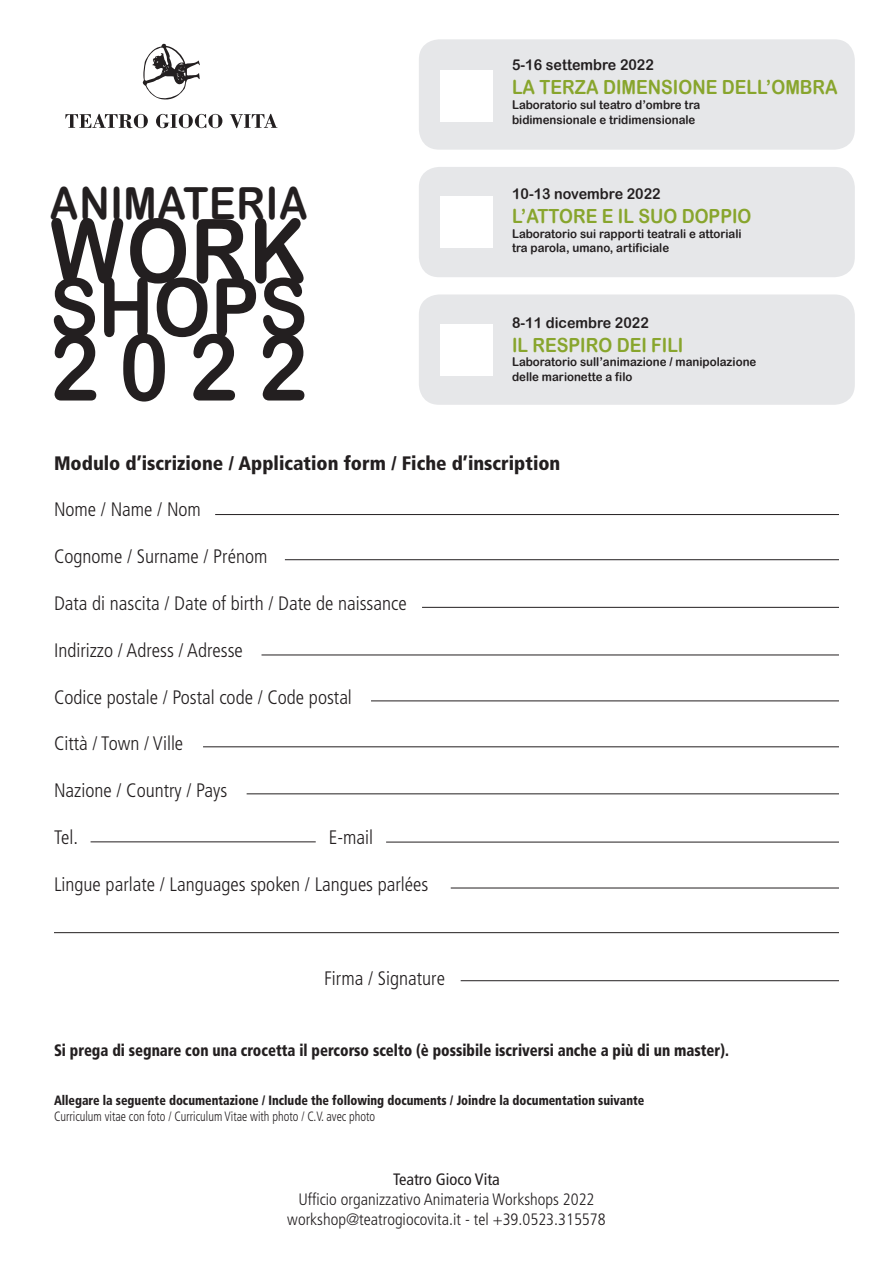
<style>
.page{position:relative;width:893px;height:1263px;background:#fff}
.page>*{position:absolute;margin:0;border:0;box-sizing:border-box;transform-origin:0 0}
.t1{font:92.55px "Arial Rounded MT Bold";color:#231f20;scale:.9 1}
.t2{font:88.5px "Arial Rounded MT Bold";color:#231f20;scale:.9 1}
.t3{font:80.4px "Arial Rounded MT Bold";color:#231f20;scale:.9 1}
.t4{font:44.25px "Arial Rounded MT Bold";letter-spacing:.02em;color:#231f20;scale:.9 1}
.t5{font:300 condensed 19.5px "Frutiger LT Std";color:#231f20}
.t6{font:19.5px "Arial Rounded MT Bold";color:#88a52d;scale:.9 1}
.t7{font:900 condensed 19.5px "Frutiger LT Std";color:#231f20}
.t8{font:300 condensed 16.5px "Frutiger LT Std";color:#231f20}
.t9{font:900 condensed 16.5px "Frutiger LT Std";color:#231f20;scale:.9 1}
.t10{font:condensed 16.5px "Frutiger LT Std";color:#231f20}
.t11{font:15px "Arial Rounded MT Bold";color:#231f20;scale:.95 1}
.t12{font:900 condensed 13.5px "Frutiger LT Std";color:#231f20;scale:.9 1}
.t13{font:300 condensed 13.5px "Frutiger LT Std";color:#231f20;scale:.9 1}
.t14{font:12.15px "Arial Rounded MT Bold";color:#231f20;scale:.95 1}
</style>
<div class="page">
<hr style="left:215px;top:514px;width:624px;height:1px;background:#231f20">
<hr style="left:285px;top:559px;width:554px;height:1px;background:#231f20">
<hr style="left:422px;top:607px;width:417px;height:1px;background:#231f20">
<hr style="left:261px;top:655px;width:578px;height:1px;background:#231f20">
<hr style="left:371px;top:701px;width:468px;height:1px;background:#231f20">
<hr style="left:203px;top:746px;width:636px;height:1px;background:#231f20">
<hr style="left:247px;top:793px;width:592px;height:1px;background:#231f20">
<hr style="left:386px;top:842px;width:453px;height:1px;background:#231f20">
<hr style="left:91px;top:841px;width:225px;height:1px;background:#231f20">
<hr style="left:451px;top:888px;width:388px;height:1px;background:#231f20">
<hr style="left:461px;top:980px;width:378px;height:1px;background:#231f20">
<hr style="left:54px;top:932px;width:785px;height:1px;background:#231f20">
<svg style="left:142px;top:44px;width:58px;height:56px"></svg>
<svg style="left:65px;top:114px;width:83px;height:14px"></svg>
<svg style="left:156px;top:114px;width:66px;height:14px"></svg>
<svg style="left:230px;top:114px;width:47px;height:14px"></svg>
<div style="left:419px;top:39px;width:436px;height:111px;background:#e6e7e9;border-radius:20px"></div>
<div style="left:441px;top:70px;width:52px;height:52px;background:#fff"></div>
<div style="left:419px;top:167px;width:436px;height:110px;background:#e6e7e9;border-radius:20px"></div>
<div style="left:441px;top:196px;width:52px;height:51px;background:#fff"></div>
<div style="left:419px;top:294px;width:436px;height:111px;background:#e6e7e9;border-radius:20px"></div>
<div style="left:441px;top:324px;width:52px;height:51px;background:#fff"></div>
<p class="t4" style="left:50px;top:178px;width:288px">ANIMATERIA</p>
<p class="t2" style="left:50px;top:199px;width:288px">WORK</p>
<p class="t3" style="left:50px;top:260px;width:288px">SHOPS</p>
<p class="t1" style="left:50px;top:313px;width:288px">2022</p>
<p class="t11" style="left:512px;top:56px;width:151px">5-16 settembre 2022</p>
<p class="t6" style="left:512px;top:76px;width:363px">LA TERZA DIMENSIONE DELL’OMBRA</p>
<p class="t14" style="left:512px;top:97px;width:200px">Laboratorio sul teatro d’ombre tra</p>
<p class="t14" style="left:512px;top:112px;width:194px">bidimensionale e tridimensionale</p>
<p class="t11" style="left:512px;top:185px;width:158px">10-13 novembre 2022</p>
<p class="t6" style="left:512px;top:205px;width:267px">L’ATTORE E IL SUO DOPPIO</p>
<p class="t14" style="left:512px;top:226px;width:243px">Laboratorio sui rapporti teatrali e attoriali</p>
<p class="t14" style="left:512px;top:241px;width:167px">tra parola, umano, artificiale</p>
<p class="t11" style="left:512px;top:314px;width:145px">8-11 dicembre 2022</p>
<p class="t6" style="left:512px;top:333px;width:192px">IL RESPIRO DEI FILI</p>
<p class="t14" style="left:512px;top:355px;width:259px">Laboratorio sull’animazione / manipolazione</p>
<p class="t14" style="left:512px;top:369px;width:128px">delle marionette a filo</p>
<p class="t7" style="left:54px;top:451px;width:508px">Modulo d’iscrizione / Application form / Fiche d’inscription</p>
<p class="t5" style="left:54px;top:499px;width:149px">Nome / Name / Nom</p>
<p class="t5" style="left:54px;top:545px;width:215px">Cognome / Surname / Prénom</p>
<p class="t5" style="left:54px;top:592px;width:354px">Data di nascita / Date of birth / Date de naissance</p>
<p class="t5" style="left:54px;top:639px;width:190px">Indirizzo / Adress / Adresse</p>
<p class="t5" style="left:54px;top:686px;width:299px">Codice postale / Postal code / Code postal</p>
<p class="t5" style="left:54px;top:733px;width:131px">Città / Town / Ville</p>
<p class="t5" style="left:54px;top:779px;width:175px">Nazione / Country / Pays</p>
<p class="t5" style="left:54px;top:826px;width:26px">Tel.</p>
<p class="t5" style="left:329px;top:826px;width:46px">E-mail</p>
<p class="t5" style="left:54px;top:873px;width:376px">Lingue parlate / Languages spoken / Langues parlées</p>
<p class="t5" style="left:324px;top:967px;width:122px">Firma / Signature</p>
<p class="t9" style="left:54px;top:1040px;width:751px">Si prega di segnare con una crocetta il percorso scelto (è possibile iscriversi anche a più di un master).</p>
<p class="t12" style="left:54px;top:1092px;width:658px">Allegare la seguente documentazione / Include the following documents / Joindre la documentation suivante</p>
<p class="t13" style="left:54px;top:1108px;width:358px">Curriculum vitae con foto / Curriculum Vitae with photo / C.V. avec photo</p>
<p class="t10" style="left:393px;top:1170px;width:108px">Teatro Gioco Vita</p>
<p class="t8" style="left:298px;top:1190px;width:298px">Ufficio organizzativo Animateria Workshops 2022</p>
<p class="t8" style="left:287px;top:1210px;width:320px">workshop@teatrogiocovita.it - tel +39.0523.315578</p>
</div>
